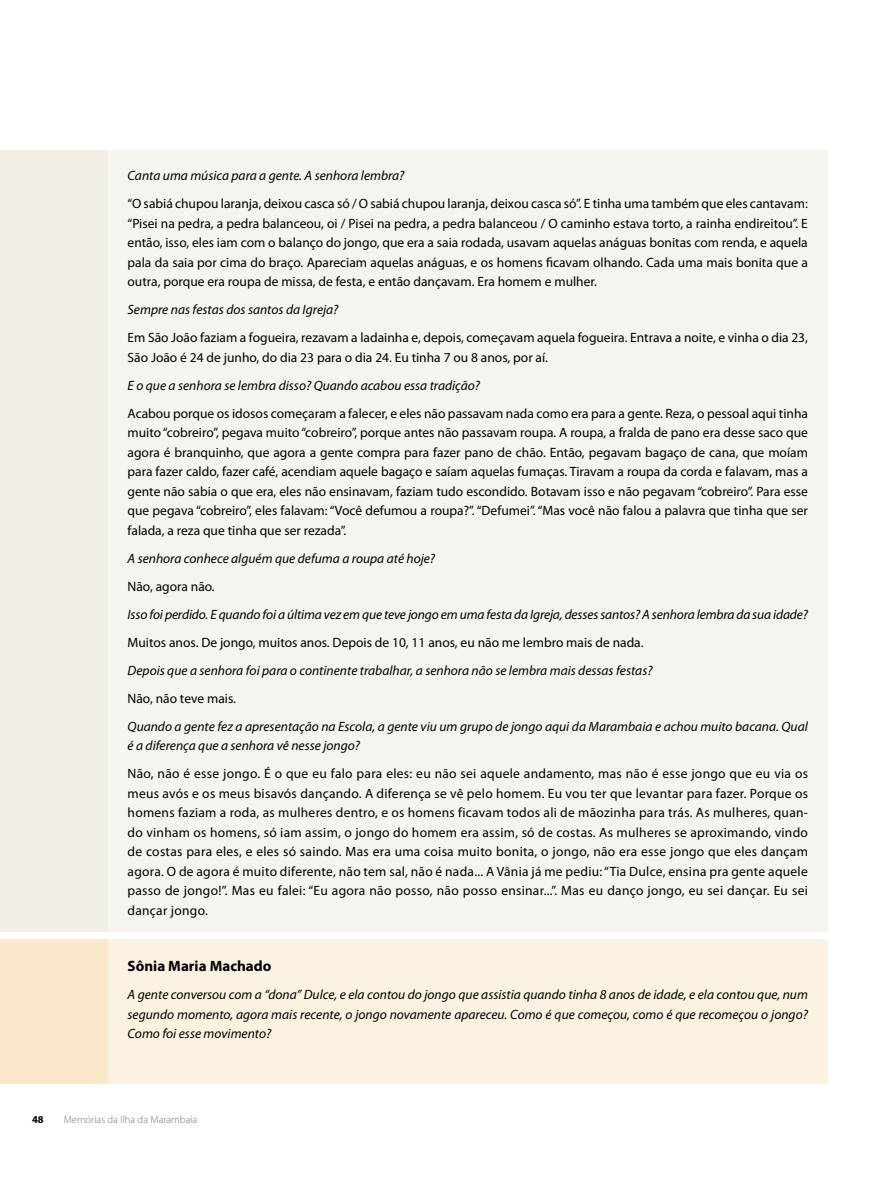
<style>
.page{position:relative;width:893px;height:1191px;background:#fff}
.page>*{position:absolute;margin:0;border:0;box-sizing:border-box;transform-origin:0 0}
.t1{font:700 15px "Myriad Pro";color:#000}
.t2{font:13.5px/19.5px "Myriad Pro";color:#000;text-align:justify}
.t3{font:italic 13.5px/19.5px "Myriad Pro";color:#000}
.t4{font:300 10.5px "Myriad Pro";color:#77787b}
.t5{font:700 10.5px "Myriad Pro";color:#000}
</style>
<div class="page">
<div style="left:107px;top:939px;width:721px;height:144px;background:#fcf2e1"></div>
<div style="left:0;top:939px;width:107px;height:144px;background:#fae8ca"></div>
<div style="left:107px;top:150px;width:721px;height:781px;background:#f6f4ef"></div>
<div style="left:0;top:150px;width:107px;height:781px;background:#f1efe6"></div>
<p class="t3" style="left:128px;top:166px;width:278px">Canta uma música para a gente. A senhora lembra?</p>
<p class="t2" style="left:128px;top:194px;width:682px">“O sabiá chupou laranja, deixou casca só / O sabiá chupou laranja, deixou casca só”. E tinha uma também que eles cantavam: “Pisei na pedra, a pedra balanceou, oi / Pisei na pedra, a pedra balanceou / O caminho estava torto, a rainha endireitou”. E então, isso, eles iam com o balanço do jongo, que era a saia rodada, usavam aquelas anáguas bonitas com renda, e aquela pala da saia por cima do braço. Apareciam aquelas anáguas, e os homens ficavam olhando. Cada uma mais bonita que a outra, porque era roupa de missa, de festa, e então dançavam. Era homem e mulher.</p>
<p class="t3" style="left:128px;top:300px;width:212px">Sempre nas festas dos santos da Igreja?</p>
<p class="t2" style="left:128px;top:328px;width:682px">Em São João faziam a fogueira, rezavam a ladainha e, depois, começavam aquela fogueira. Entrava a noite, e vinha o dia 23,<br>São João é 24 de junho, do dia 23 para o dia 24. Eu tinha 7 ou 8 anos, por aí.</p>
<p class="t3" style="left:128px;top:375px;width:354px">E o que a senhora se lembra disso? Quando acabou essa tradição?</p>
<p class="t2" style="left:128px;top:403px;width:682px">Acabou porque os idosos começaram a falecer, e eles não passavam nada como era para a gente. Reza, o pessoal aqui tinha muito “cobreiro”, pegava muito “cobreiro”, porque antes não passavam roupa. A roupa, a fralda de pano era desse saco que agora é branquinho, que agora a gente compra para fazer pano de chão. Então, pegavam bagaço de cana, que moíam para fazer caldo, fazer café, acendiam aquele bagaço e saíam aquelas fumaças. Tiravam a roupa da corda e falavam, mas a gente não sabia o que era, eles não ensinavam, faziam tudo escondido. Botavam isso e não pegavam “cobreiro”. Para esse que pegava “cobreiro”, eles falavam: “Você defumou a roupa?”. “Defumei”. “Mas você não falou a palavra que tinha que ser falada, a reza que tinha que ser rezada”.</p>
<p class="t3" style="left:128px;top:548px;width:309px">A senhora conhece alguém que defuma a roupa até hoje?</p>
<p class="t2" style="left:128px;top:576px;width:89px">Não, agora não.</p>
<p class="t3" style="left:128px;top:604px;width:682px">Isso foi perdido. E quando foi a última vez em que teve jongo em uma festa da Igreja, desses santos? A senhora lembra da sua idade?</p>
<p class="t2" style="left:128px;top:632px;width:517px">Muitos anos. De jongo, muitos anos. Depois de 10, 11 anos, eu não me lembro mais de nada.</p>
<p class="t3" style="left:128px;top:660px;width:526px">Depois que a senhora foi para o continente trabalhar, a senhora não se lembra mais dessas festas?</p>
<p class="t2" style="left:128px;top:688px;width:110px">Não, não teve mais.</p>
<p class="t3" style="left:128px;top:716px;width:682px">Quando a gente fez a apresentação na Escola, a gente viu um grupo de jongo aqui da Marambaia e achou muito bacana. Qual é a diferença que a senhora vê nesse jongo?</p>
<p class="t2" style="left:128px;top:764px;width:682px">Não, não é esse jongo. É o que eu falo para eles: eu não sei aquele andamento, mas não é esse jongo que eu via os meus avós e os meus bisavós dançando. A diferença se vê pelo homem. Eu vou ter que levantar para fazer. Porque os homens faziam a roda, as mulheres dentro, e os homens ficavam todos ali de mãozinha para trás. As mulheres, quan&shy;do vinham os homens, só iam assim, o jongo do homem era assim, só de costas. As mulheres se aproximando, vindo de costas para eles, e eles só saindo. Mas era uma coisa muito bonita, o jongo, não era esse jongo que eles dançam agora. O de agora é muito diferente, não tem sal, não é nada... A Vânia já me pediu: “Tia Dulce, ensina pra gente aquele passo de jongo!”. Mas eu falei: “Eu agora não posso, não posso ensinar...”. Mas eu danço jongo, eu sei dançar. Eu sei dançar jongo.</p>
<p class="t1" style="left:128px;top:956px;width:145px">Sônia Maria Machado</p>
<p class="t3" style="left:128px;top:984px;width:682px;text-align:justify">A gente conversou com a “dona” Dulce, e ela contou do jongo que assistia quando tinha 8 anos de idade, e ela contou que, num segundo momento, agora mais recente, o jongo novamente apareceu. Como é que começou, como é que recomeçou o jongo?<br>Como foi esse movimento?</p>
<p class="t5" style="left:32px;top:1112px;width:13px">48</p>
<p class="t4" style="left:64px;top:1113px;width:135px">Memórias da Ilha da Marambaia</p>
</div>
